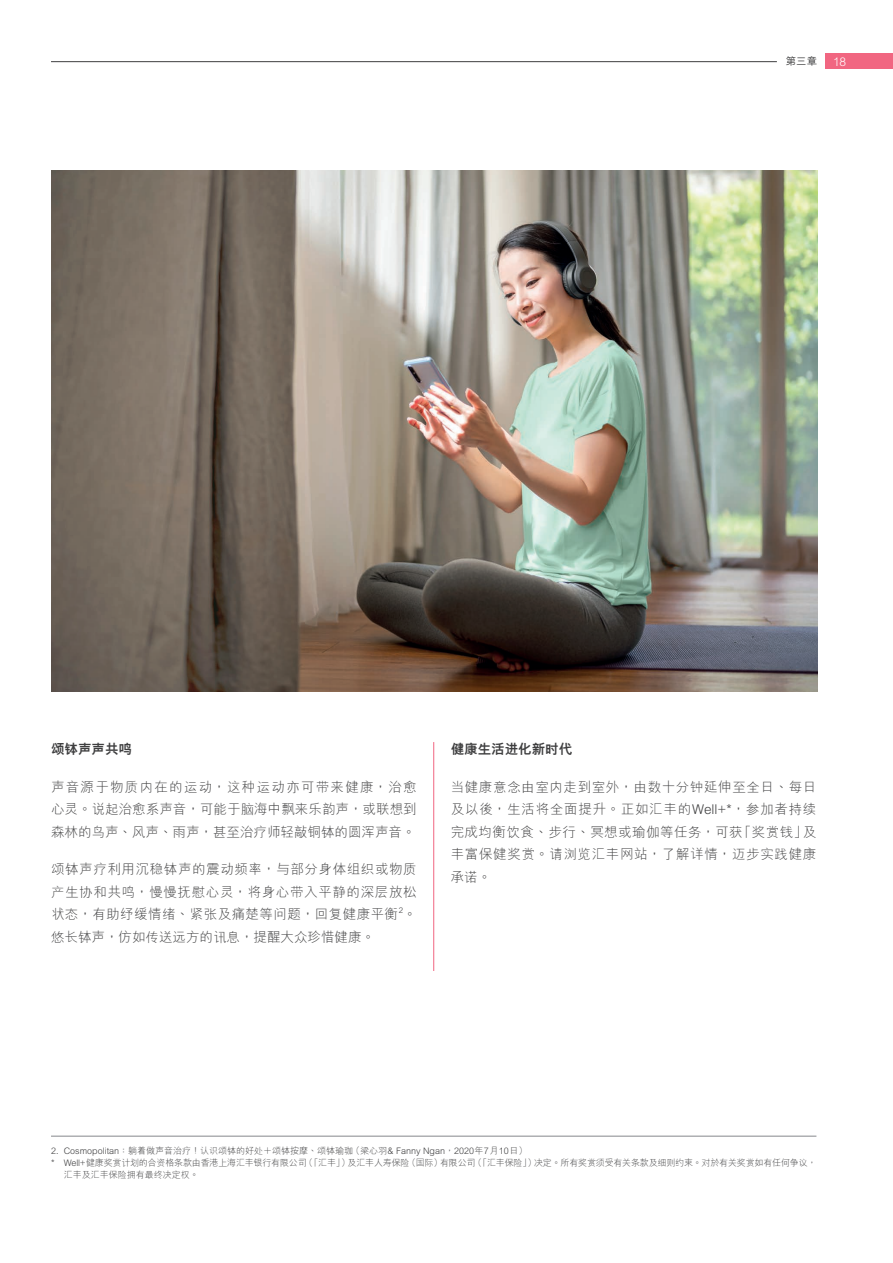
<style>
.page{position:relative;width:893px;height:1263px;background:#fff}
.page>*{position:absolute;margin:0;border:0;box-sizing:border-box;transform-origin:0 0}
.t1{font:300 13.5px/22.5px "M Hei PR Cfor HSBC";letter-spacing:.03em;color:#3e3e3f;text-align:justify}
.t2{font:300 13.5px "M Hei PR Cfor HSBC";color:#3e3e3f}
.t3{font:800 13.5px "M Hei PR Cfor HSBC";color:#3e3e3f}
.t4{font:300 12px "M Hei PR Cfor HSBC";color:#fff}
.t5{font:500 10.5px "M Hei PR Cfor HSBC";color:#3e3e3f}
.t6{font:300 9px "M Hei PR Cfor HSBC";letter-spacing:-.02em;color:#3e3e3f}
.t7{font:300 9px "M Hei PR Cfor HSBC";color:#3e3e3f}
.t8{font:300 7.8px "M Hei PR Cfor HSBC";color:#3e3e3f}
.s1{font-family:"M Hei H Kfor HSBC"}
</style>
<div class="page">
<div style="left:825px;top:53px;width:68px;height:16px;background:#f16681"></div>
<hr style="left:51px;top:61px;width:726px;height:1px;background:#3e3e3f">
<img style="left:51px;top:170px;width:766px;height:522px">
<hr style="left:433px;top:742px;width:1px;height:229px;background:#f16681">
<hr style="left:51px;top:1135px;width:765px;height:2px;background:#939598">
<p class="t5" style="left:786px;top:55px;width:33px">第三章</p>
<p class="t4" style="left:833px;top:55px;width:14px">18</p>
<p class="t3" style="left:51px;top:741px;width:82px">颂钵声声共鸣</p>
<p class="t1" style="left:51px;top:776px;width:367px">声音源于物质内在的运动<span class="s1">，</span>这种运动亦可带来健康<span class="s1">，</span>治愈心灵<span class="s1">。</span>说起治愈系声音<span class="s1">，</span>可能于脑海中飘来乐韵声<span class="s1">，</span>或联想到森林的鸟声丶风声丶雨声<span class="s1">，</span>甚至治疗师轻敲铜钵的圆浑声音<span class="s1">。</span></p>
<p class="t1" style="left:51px;top:858px;width:367px">颂钵声疗利用沉稳钵声的震动频率<span class="s1">，</span>与部分身体组织或物质产生协和共鸣<span class="s1">，</span>慢慢抚慰心灵<span class="s1">，</span>将身心带入平静的深层放松状态<span class="s1">，</span>有助纾缓情绪丶紧张及痛楚等问题<span class="s1">，</span>回复健康平衡<span class="s1">。</span></p>
<p class="t8" style="left:399px;top:906px;width:6px">2</p>
<p class="t2" style="left:51px;top:929px;width:325px">悠长钵声<span class="s1">，</span>仿如传送远方的讯息<span class="s1">，</span>提醒大众珍惜健康<span class="s1">。</span></p>
<p class="t3" style="left:451px;top:741px;width:123px">健康生活进化新时代</p>
<p class="t1" style="left:451px;top:776px;width:367px">当健康意念由室内走到室外<span class="s1">，</span>由数十分钟延伸至全日丶每日及以後<span class="s1">，</span>生活将全面提升<span class="s1">。</span>正如汇丰的Well+*<span class="s1">，</span>参加者持续完成均衡饮食丶步行丶冥想或瑜伽等任务<span class="s1">，</span>可获「奖赏钱」及丰富保健奖赏<span class="s1">。</span>请浏览汇丰网站<span class="s1">，</span>了解详情<span class="s1">，</span>迈步实践健康承诺<span class="s1">。</span></p>
<p class="t7" style="left:51px;top:1146px;width:478px">2. Cosmopolitan<span class="s1">：</span>躺着做声音治疗<span class="s1">！</span>认识颂钵的好处＋颂钵按摩丶颂钵瑜珈（梁心羽&amp; Fanny Ngan<span class="s1">，</span>2020年7月10日）</p>
<p class="t6" style="left:51px;top:1158px;width:767px">* Well+健康奖赏计划的合资格条款由香港上海汇丰银行有限公司（「汇丰」）及汇丰人寿保险（国际）有限公司（「汇丰保险」）决定<span class="s1">。</span>所有奖赏须受有关条款及细则约束<span class="s1">。</span>对於有关奖赏如有任何争议<span class="s1">，</span></p>
<p class="t7" style="left:64px;top:1170px;width:136px">汇丰及汇丰保险拥有最终决定权<span class="s1">。</span></p>
</div>
